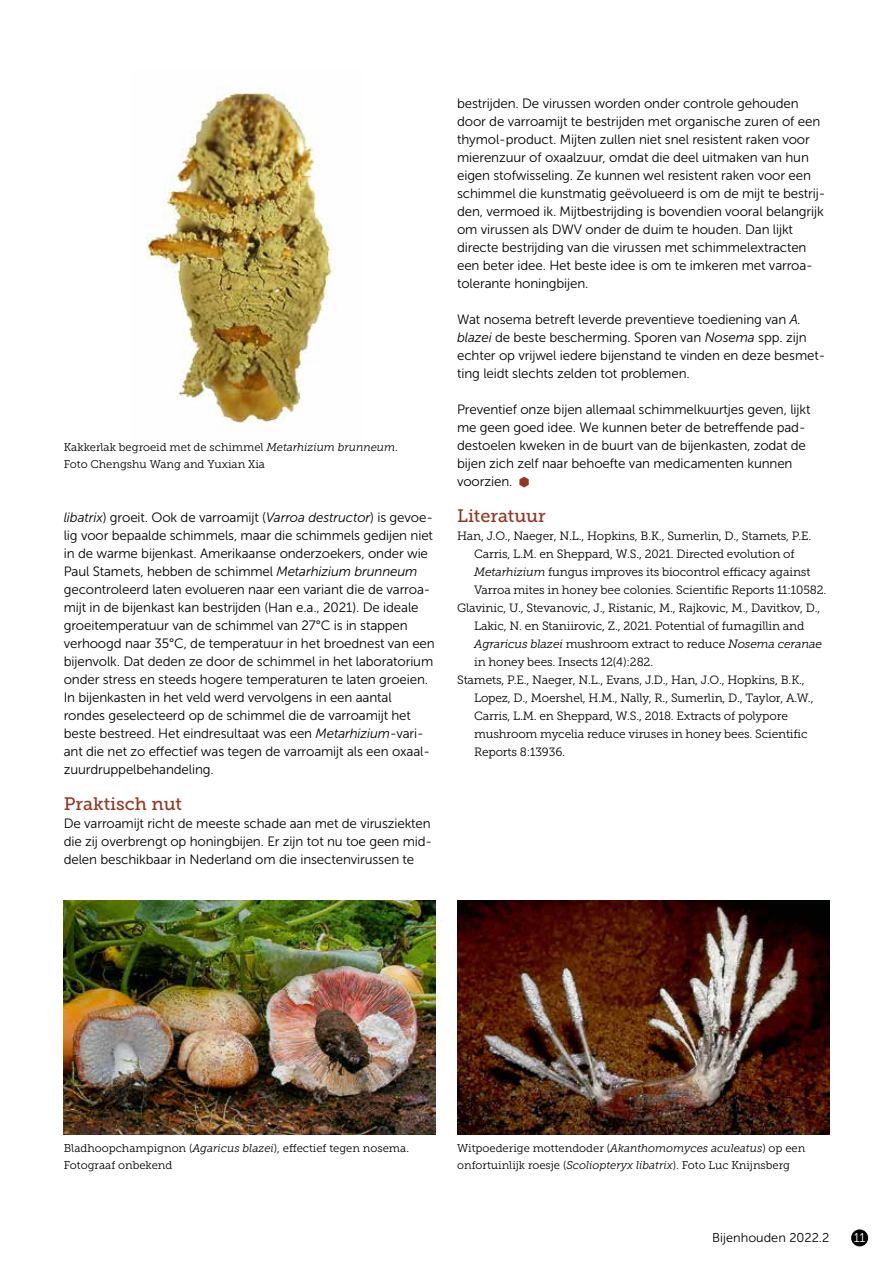
<style>
.page{position:relative;width:893px;height:1263px;background:#fff}
.page>*{position:absolute;margin:0;border:0;box-sizing:border-box;transform-origin:0 0}
.t1{font:18px "Museo Slab 500";color:#923722}
.t2{font:13.5px/18px "Museo Sans 300";letter-spacing:-.01em;color:#000}
.t3{font:12.75px "Museo Sans 300";color:#000}
.t4{font:12.75px "Museo Sans 300";color:#fff}
.t5{font:12px "Museo Slab 300";letter-spacing:-.01em;color:#000}
.t6{font:italic 12px "Museo Slab 300";letter-spacing:-.01em;color:#000}
.t7{font:11.25px/16.5px "Museo Slab 300";color:#000}
.s1{font-style:italic}
.s2{font-style:normal}
</style>
<div class="page">
<svg style="left:519px;top:477px;width:10px;height:10px"></svg>
<img style="left:64px;top:900px;width:372px;height:234px">
<img style="left:457px;top:900px;width:372px;height:234px">
<img style="left:146px;top:88px;width:186px;height:343px">
<div style="left:851px;top:1229px;width:17px;height:17px;background:#000;border-radius:50%"></div>
<p class="t7" style="left:64px;top:439px;width:336px">Kakkerlak begroeid met de schimmel <span class="s1">Metarhizium brunneum</span>.<br>Foto Chengshu Wang and Yuxian Xia</p>
<p class="t2" style="left:64px;top:508px;width:372px"><span class="s1">libatrix</span>) groeit. Ook de varroamijt (<span class="s1">Varroa destructor</span>) is gevoe&shy;lig voor bepaalde schimmels, maar die schimmels gedijen niet in de warme bijenkast. Amerikaanse onderzoekers, onder wie Paul Stamets, hebben de schimmel <span class="s1">Metarhizium brunneum </span>gecontroleerd laten evolueren naar een variant die de varroa&shy;mijt in de bijenkast kan bestrijden (Han e.a., 2021). De ideale groeitemperatuur van de schimmel van 27°C is in stappen verhoogd naar 35°C, de temperatuur in het broednest van een bijenvolk. Dat deden ze door de schimmel in het laboratorium onder stress en steeds hogere temperaturen te laten groeien.<br>In bijenkasten in het veld werd vervolgens in een aantal rondes geselecteerd op de schimmel die de varroamijt het beste bestreed. Het eindresultaat was een <span class="s1">Metarhizium</span>-vari&shy;ant die net zo effectief was tegen de varroamijt als een oxaal&shy;zuurdruppelbehandeling.</p>
<h1 class="t1" style="left:64px;top:794px;width:120px">Praktisch nut</h1>
<p class="t2" style="left:64px;top:814px;width:370px;text-align:justify">De varroamijt richt de meeste schade aan met de virusziekten die zij overbrengt op honingbijen. Er zijn tot nu toe geen mid&shy;delen beschikbaar in Nederland om die insectenvirussen te</p>
<p class="t2" style="left:457px;top:94px;width:370px">bestrijden. De virussen worden onder controle gehouden door de varroamijt te bestrijden met organische zuren of een thymol-product. Mijten zullen niet snel resistent raken voor mierenzuur of oxaalzuur, omdat die deel uitmaken van hun eigen stofwisseling. Ze kunnen wel resistent raken voor een schimmel die kunstmatig geëvolueerd is om de mijt te bestrij&shy;den, vermoed ik. Mijtbestrijding is bovendien vooral belangrijk om virussen als DWV onder de duim te houden. Dan lijkt directe bestrijding van die virussen met schimmelextracten een beter idee. Het beste idee is om te imkeren met varroa&shy;tolerante honingbijen.</p>
<p class="t2" style="left:457px;top:310px;width:370px">Wat nosema betreft leverde preventieve toediening van <span class="s1">A. blazei</span> de beste bescherming. Sporen van <span class="s1">Nosema</span> spp. zijn echter op vrijwel iedere bijenstand te vinden en deze besmet&shy;ting leidt slechts zelden tot problemen.</p>
<p class="t2" style="left:457px;top:400px;width:355px">Preventief onze bijen allemaal schimmelkuurtjes geven, lijkt me geen goed idee. We kunnen beter de betreffende pad&shy;destoelen kweken in de buurt van de bijenkasten, zodat de bijen zich zelf naar behoefte van medicamenten kunnen voorzien.</p>
<h1 class="t1" style="left:457px;top:506px;width:90px">Literatuur</h1>
<p class="t5" style="left:457px;top:529px;width:356px">Han, J.O., Naeger, N.L., Hopkins, B.K., Sumerlin, D., Stamets, P.E.</p>
<p class="t5" style="left:474px;top:547px;width:322px">Carris, L.M. en Sheppard, W.S., 2021. Directed evolution of</p>
<p class="t5" style="left:474px;top:565px;width:338px"><span class="s1">Metarhizium</span> fungus improves its biocontrol efficacy against</p>
<p class="t5" style="left:474px;top:583px;width:354px">Varroa mites in honey bee colonies. Scientific Reports 11:10582.</p>
<p class="t5" style="left:457px;top:601px;width:365px">Glavinic, U., Stevanovic, J., Ristanic, M., Rajkovic, M., Davitkov, D.,</p>
<p class="t5" style="left:474px;top:619px;width:332px">Lakic, N. en Staniirovic, Z., 2021. Potential of fumagillin and</p>
<p class="t6" style="left:474px;top:637px;width:349px">Agraricus blazei <span class="s2">mushroom extract to reduce</span> Nosema ceranae</p>
<p class="t5" style="left:474px;top:655px;width:181px">in honey bees. Insects 12(4):282.</p>
<p class="t5" style="left:457px;top:673px;width:349px">Stamets, P.E., Naeger, N.L., Evans, J.D., Han, J.O., Hopkins, B.K.,</p>
<p class="t5" style="left:474px;top:691px;width:341px">Lopez, D., Moershel, H.M., Nally, R., Sumerlin, D., Taylor, A.W.,</p>
<p class="t5" style="left:474px;top:709px;width:315px">Carris, L.M. en Sheppard, W.S., 2018. Extracts of polypore</p>
<p class="t5" style="left:474px;top:727px;width:335px">mushroom mycelia reduce viruses in honey bees. Scientific</p>
<p class="t5" style="left:474px;top:745px;width:93px">Reports 8:13936.</p>
<p class="t7" style="left:64px;top:1140px;width:347px">Bladhoopchampignon (<span class="s1">Agaricus blazei</span>), effectief tegen nosema.<br>Fotograaf onbekend</p>
<p class="t7" style="left:457px;top:1140px;width:350px">Witpoederige mottendoder (<span class="s1">Akanthomomyces aculeatus</span>) op een onfortuinlijk roesje (<span class="s1">Scoliopteryx libatrix</span>). Foto Luc Knijnsberg</p>
<p class="t3" style="left:712px;top:1231px;width:118px">Bijenhouden 2022.2</p>
<p class="t4" style="left:854px;top:1231px;width:13px">11</p>
</div>
